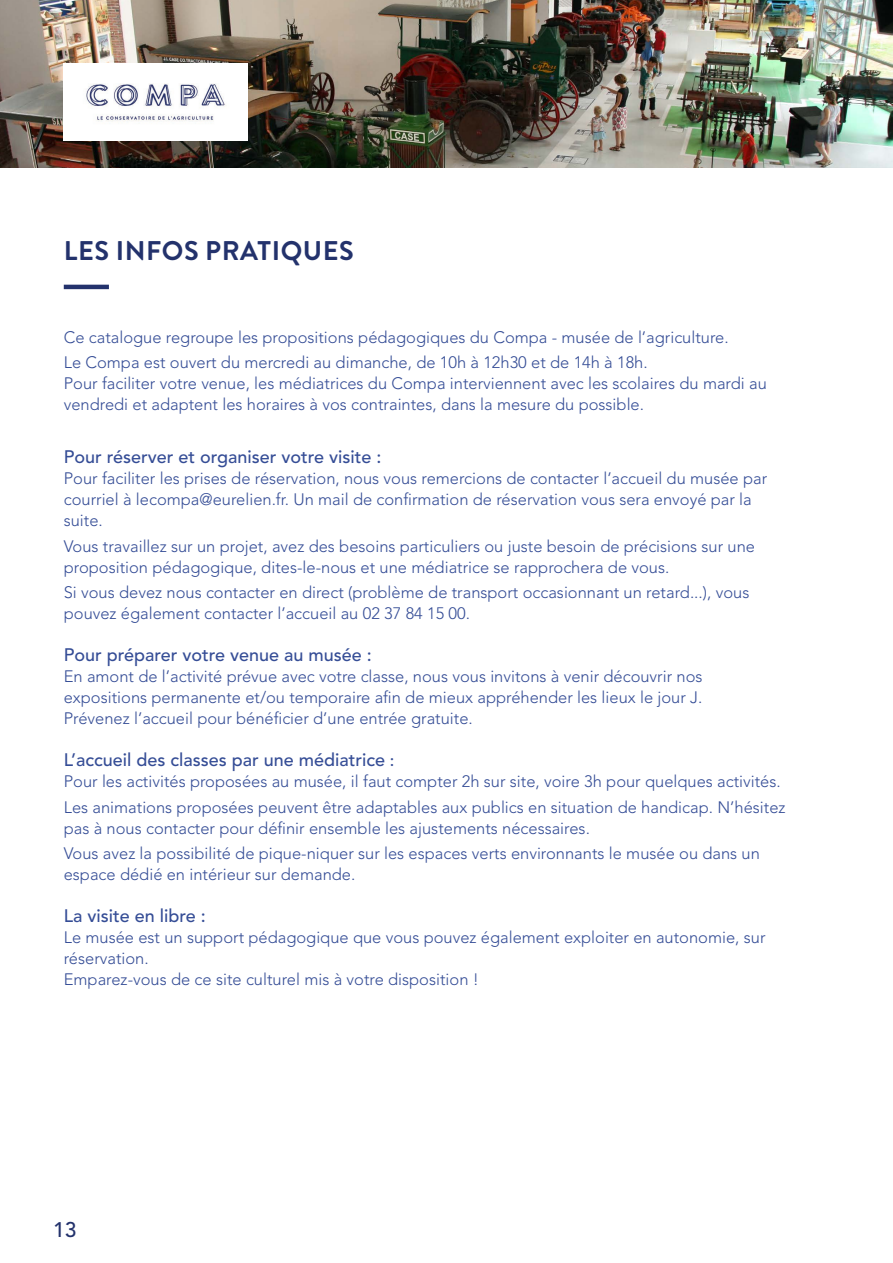
<style>
.page{position:relative;width:893px;height:1263px;background:#fff}
.page>*{position:absolute;margin:0;border:0;box-sizing:border-box;transform-origin:0 0}
.t1{font:700 27px "Brandon Grotesque";letter-spacing:.02em;color:#23326c}
.t2{font:500 21px "Avenir LT Std";color:#23326c}
.t3{font:500 18px "Avenir LT Std";color:#354d96}
.t4{font:300 16.5px/21px "Avenir LT Std";color:#354d96}
.s1{font-size:16.5px}
</style>
<div class="page">
<img style="left:0;top:0;width:893px;height:167px">
<img style="left:64px;top:64px;width:184px;height:77px">
<hr style="left:64px;top:285px;width:45px;height:4px;background:#23326c">
<p class="t1" style="left:64px;top:232px;width:291px">LES INFOS PRATIQUES</p>
<p class="t4" style="left:64px;top:326px;width:666px">Ce catalogue regroupe les propositions pédagogiques du Compa - musée de l’agriculture.</p>
<p class="t4" style="left:64px;top:352px;width:585px">Le Compa est ouvert du mercredi au dimanche, de 10h à 12h30 et de 14h à 18h.</p>
<p class="t4" style="left:64px;top:373px;width:705px">Pour faciliter votre venue, les médiatrices du Compa interviennent avec les scolaires du mardi au vendredi et adaptent les horaires à vos contraintes, dans la mesure du possible.</p>
<p class="t3" style="left:64px;top:447px;width:319px">Pour réserver et organiser votre visite :</p>
<p class="t4" style="left:64px;top:468px;width:705px">Pour faciliter les prises de réservation, nous vous remercions de contacter l’accueil du musée par courriel à lecompa@eurelien.fr. Un mail de confirmation de réservation vous sera envoyé par la suite.</p>
<p class="t4" style="left:64px;top:535px;width:693px">Vous travaillez sur un projet, avez des besoins particuliers ou juste besoin de précisions sur une proposition pédagogique, dites-le-nous et une médiatrice se rapprochera de vous.</p>
<p class="t4" style="left:64px;top:582px;width:687px">Si vous devez nous contacter en direct (problème de transport occasionnant un retard...), vous pouvez également contacter l’accueil au 02 37 84 15 00.</p>
<p class="t3" style="left:64px;top:645px;width:310px">Pour préparer votre venue au musée :</p>
<p class="t4" style="left:64px;top:666px;width:640px">En amont de l’activité prévue avec votre classe, nous vous invitons à venir découvrir nos expositions permanente et/ou temporaire afin de mieux appréhender les lieux le jour J.</p>
<p class="t4" style="left:64px;top:708px;width:411px">Prévenez l’accueil pour bénéficier d’une entrée gratuite.</p>
<p class="t3" style="left:64px;top:750px;width:332px">L’accueil des classes par une médiatrice <span class="s1">:</span></p>
<p class="t4" style="left:64px;top:771px;width:718px">Pour les activités proposées au musée, il faut compter 2h sur site, voire 3h pour quelques activités.</p>
<p class="t4" style="left:64px;top:796px;width:723px">Les animations proposées peuvent être adaptables aux publics en situation de handicap. N’hésitez pas à nous contacter pour définir ensemble les ajustements nécessaires.</p>
<p class="t4" style="left:64px;top:843px;width:698px">Vous avez la possibilité de pique-niquer sur les espaces verts environnants le musée ou dans un espace dédié en intérieur sur demande.</p>
<p class="t3" style="left:64px;top:905px;width:144px">La visite en libre :</p>
<p class="t4" style="left:64px;top:927px;width:703px">Le musée est un support pédagogique que vous pouvez également exploiter en autonomie, sur réservation.</p>
<p class="t4" style="left:64px;top:969px;width:417px">Emparez-vous de ce site culturel mis à votre disposition !</p>
<p class="t2" style="left:53px;top:1217px;width:25px">13</p>
</div>
